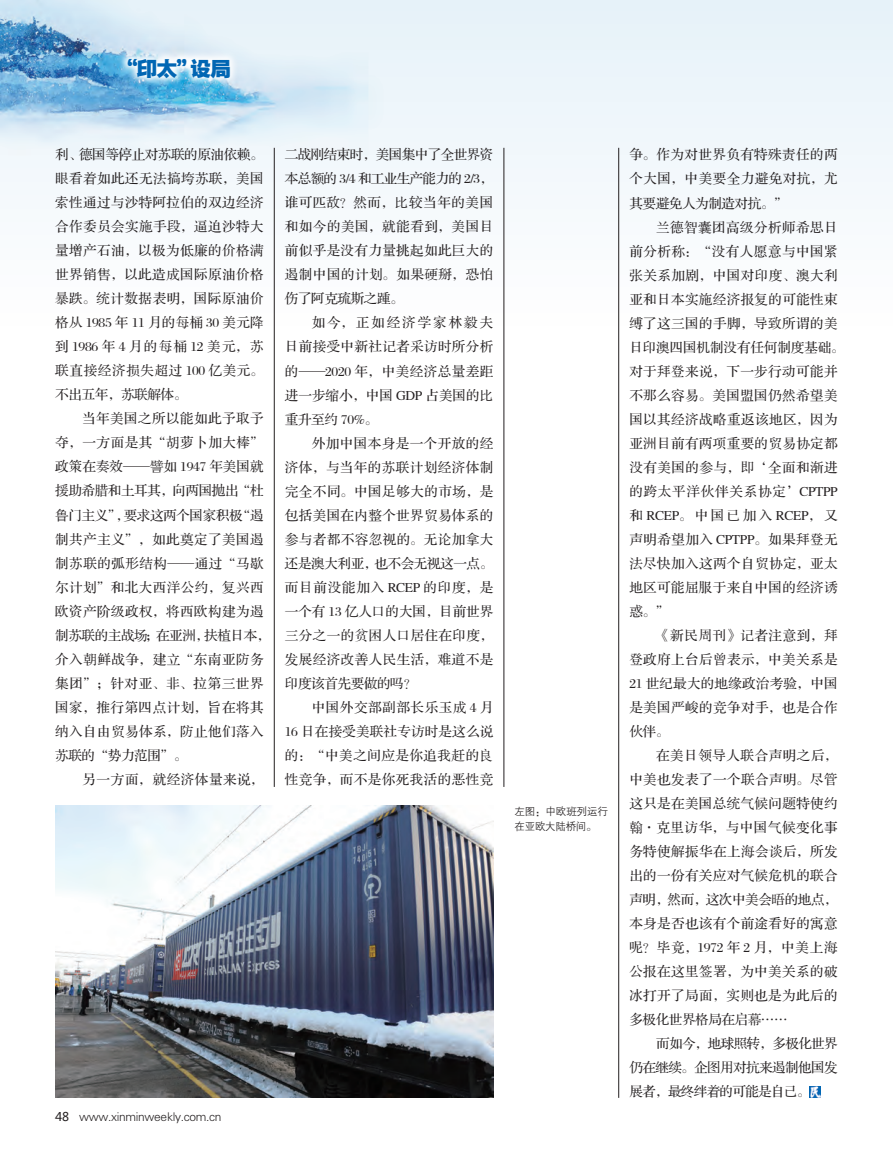
<style>
.page{position:relative;width:893px;height:1157px;background:#fff}
.page>*{position:absolute;margin:0;border:0;box-sizing:border-box;transform-origin:0 0}
.t1{font:21px "FZYDTHJW GB1 0";color:#0166b3}
.t2{font:13.5px "FZS3 JW GB1 0";letter-spacing:.035em;color:#231f20}
.t3{font:13.5px "FZS3 JW GB1 0";letter-spacing:-.025em;color:#231f20}
.t4{font:13.5px "FZS3 JW GB1 0";letter-spacing:.06em;color:#231f20}
.t5{font:13.5px "FZS3 JW GB1 0";letter-spacing:.005em;color:#231f20}
.t6{font:13.5px "FZS3 JW GB1 0";letter-spacing:-.045em;color:#231f20}
.t7{font:13.5px "FZS3 JW GB1 0";letter-spacing:-.035em;color:#231f20}
.t8{font:13.5px "FZS3 JW GB1 0";color:#231f20}
.t9{font:13.5px "FZS3 JW GB1 0";letter-spacing:.015em;color:#231f20}
.t10{font:13.5px "FZS3 JW GB1 0";letter-spacing:-.005em;color:#231f20}
.t11{font:13.5px "FZS3 JW GB1 0";letter-spacing:-.04em;color:#231f20}
.t12{font:13.5px "FZS3 JW GB1 0";letter-spacing:.145em;color:#231f20}
.t13{font:12px "FZXH1 JW GB1 0";letter-spacing:-.025em;color:#231f20}
.t14{font:10.5px/15px "FZZDXJW GB1 0";letter-spacing:-.015em;color:#231f20}
.s1{font-family:"Microsoft Ya Hei"}
</style>
<div class="page">
<div style="left:0;top:0;width:893px;height:427px;background:linear-gradient(to bottom,#e7f2f9,#fff)"></div>
<img style="left:0;top:0;width:400px;height:156px">
<svg style="left:118px;top:49px;width:122px;height:39px"></svg>
<hr style="left:618px;top:148px;width:1px;height:949px;background:#231f20">
<hr style="left:504px;top:148px;width:1px;height:639px;background:#231f20">
<hr style="left:274px;top:148px;width:1px;height:639px;background:#231f20">
<svg style="left:810px;top:1086px;width:11px;height:11px"></svg>
<img style="left:55px;top:806px;width:438px;height:291px">
<h1 class="t1" style="left:117px;top:57px;width:116px">“印太”设局</h1>
<p class="t3" style="left:55px;top:148px;width:210px">利、德国等停止对苏联的原油依赖。</p>
<p class="t2" style="left:55px;top:172px;width:210px">眼看着如此还无法搞垮苏联，美国</p>
<p class="t2" style="left:55px;top:196px;width:210px">索性通过与沙特阿拉伯的双边经济</p>
<p class="t2" style="left:55px;top:220px;width:210px">合作委员会实施手段，逼迫沙特大</p>
<p class="t2" style="left:55px;top:244px;width:210px">量增产石油，以极为低廉的价格满</p>
<p class="t2" style="left:55px;top:268px;width:210px">世界销售，以此造成国际原油价格</p>
<p class="t2" style="left:55px;top:292px;width:210px">暴跌。统计数据表明，国际原油价</p>
<p class="t2" style="left:55px;top:316px;width:210px">格从 1985 年 11 月的每桶 30 美元降</p>
<p class="t2" style="left:55px;top:340px;width:210px">到 1986 年 4 月的每桶 12 美元，苏</p>
<p class="t2" style="left:55px;top:364px;width:210px">联直接经济损失超过 100 亿美元。</p>
<p class="t3" style="left:55px;top:388px;width:133px">不出五年，苏联解体。</p>
<p class="t2" style="left:82px;top:412px;width:183px">当年美国之所以能如此予取予</p>
<p class="t2" style="left:55px;top:436px;width:210px">夺，一方面是其“胡萝卜加大棒”</p>
<p class="t5" style="left:55px;top:460px;width:210px">政策在奏效——譬如 1947 年美国就</p>
<p class="t3" style="left:55px;top:484px;width:210px">援助希腊和土耳其，向两国抛出“杜</p>
<p class="t3" style="left:55px;top:508px;width:210px">鲁门主义”，要求这两个国家积极“遏</p>
<p class="t2" style="left:55px;top:532px;width:210px">制共产主义”，如此奠定了美国遏</p>
<p class="t2" style="left:55px;top:556px;width:210px">制苏联的弧形结构——通过“马歇</p>
<p class="t2" style="left:55px;top:580px;width:210px">尔计划”和北大西洋公约，复兴西</p>
<p class="t2" style="left:55px;top:604px;width:210px">欧资产阶级政权，将西欧构建为遏</p>
<p class="t3" style="left:55px;top:628px;width:217px">制苏联的主战场；在亚洲，扶植日本，</p>
<p class="t2" style="left:55px;top:652px;width:210px">介入朝鲜战争，建立“东南亚防务</p>
<p class="t2" style="left:55px;top:676px;width:210px">集团”；针对亚、非、拉第三世界</p>
<p class="t2" style="left:55px;top:700px;width:210px">国家，推行第四点计划，旨在将其</p>
<p class="t2" style="left:55px;top:724px;width:210px">纳入自由贸易体系，防止他们落入</p>
<p class="t2" style="left:55px;top:748px;width:133px">苏联的“势力范围”。</p>
<p class="t2" style="left:82px;top:772px;width:183px">另一方面，就经济体量来说，</p>
<p class="t7" style="left:285px;top:148px;width:210px">二战刚结束时，美国集中了全世界资</p>
<p class="t6" style="left:285px;top:172px;width:210px">本总额的 3/4 和工业生产能力的 2/3，</p>
<p class="t2" style="left:285px;top:196px;width:210px">谁可匹敌？然而，比较当年的美国</p>
<p class="t2" style="left:285px;top:220px;width:210px">和如今的美国，就能看到，美国目</p>
<p class="t2" style="left:285px;top:244px;width:210px">前似乎是没有力量挑起如此巨大的</p>
<p class="t2" style="left:285px;top:268px;width:210px">遏制中国的计划。如果硬掰，恐怕</p>
<p class="t3" style="left:285px;top:292px;width:120px">伤了阿克琉斯之踵。</p>
<p class="t12" style="left:312px;top:316px;width:183px">如今，正如经济学家林毅夫</p>
<p class="t2" style="left:285px;top:340px;width:210px">日前接受中新社记者采访时所分析</p>
<p class="t2" style="left:285px;top:364px;width:210px">的——2020 年，中美经济总量差距</p>
<p class="t5" style="left:285px;top:388px;width:210px">进一步缩小，中国 GDP 占美国的比</p>
<p class="t2" style="left:285px;top:412px;width:95px">重升至约 70%。</p>
<p class="t2" style="left:312px;top:436px;width:183px">外加中国本身是一个开放的经</p>
<p class="t2" style="left:285px;top:460px;width:210px">济体，与当年的苏联计划经济体制</p>
<p class="t2" style="left:285px;top:484px;width:210px">完全不同。中国足够大的市场，是</p>
<p class="t2" style="left:285px;top:508px;width:210px">包括美国在内整个世界贸易体系的</p>
<p class="t2" style="left:285px;top:532px;width:210px">参与者都不容忽视的。无论加拿大</p>
<p class="t3" style="left:285px;top:556px;width:210px">还是澳大利亚，也不会无视这一点。</p>
<p class="t4" style="left:285px;top:580px;width:210px">而目前没能加入 RCEP 的印度，是</p>
<p class="t8" style="left:285px;top:604px;width:210px">一个有 13 亿人口的大国，目前世界</p>
<p class="t2" style="left:285px;top:628px;width:210px">三分之一的贫困人口居住在印度，</p>
<p class="t2" style="left:285px;top:652px;width:210px">发展经济改善人民生活，难道不是</p>
<p class="t3" style="left:285px;top:676px;width:133px">印度该首先要做的吗？</p>
<p class="t2" style="left:312px;top:700px;width:183px">中国外交部副部长乐玉成 4 月</p>
<p class="t9" style="left:285px;top:724px;width:210px">16 日在接受美联社专访时是这么说</p>
<p class="t2" style="left:285px;top:748px;width:210px">的：“中美之间应是你追我赶的良</p>
<p class="t2" style="left:285px;top:772px;width:210px">性竞争，而不是你死我活的恶性竞</p>
<p class="t13" style="left:55px;top:1109px;width:168px"><span class="s1">48</span> www.xinminweekly.com.cn</p>
<p class="t14" style="left:514px;top:804px;width:95px">左图：中欧班列运行在亚欧大陆桥间。</p>
<p class="t2" style="left:629px;top:148px;width:210px">争。作为对世界负有特殊责任的两</p>
<p class="t2" style="left:629px;top:172px;width:210px">个大国，中美要全力避免对抗，尤</p>
<p class="t3" style="left:629px;top:196px;width:160px">其要避免人为制造对抗。”</p>
<p class="t2" style="left:656px;top:220px;width:183px">兰德智囊团高级分析师希思日</p>
<p class="t2" style="left:629px;top:244px;width:210px">前分析称：“没有人愿意与中国紧</p>
<p class="t2" style="left:629px;top:268px;width:210px">张关系加剧，中国对印度、澳大利</p>
<p class="t2" style="left:629px;top:292px;width:210px">亚和日本实施经济报复的可能性束</p>
<p class="t2" style="left:629px;top:316px;width:210px">缚了这三国的手脚，导致所谓的美</p>
<p class="t10" style="left:629px;top:340px;width:217px">日印澳四国机制没有任何制度基础。</p>
<p class="t2" style="left:629px;top:364px;width:210px">对于拜登来说，下一步行动可能并</p>
<p class="t2" style="left:629px;top:388px;width:210px">不那么容易。美国盟国仍然希望美</p>
<p class="t2" style="left:629px;top:412px;width:210px">国以其经济战略重返该地区，因为</p>
<p class="t2" style="left:629px;top:436px;width:210px">亚洲目前有两项重要的贸易协定都</p>
<p class="t2" style="left:629px;top:460px;width:210px">没有美国的参与，即‘全面和渐进</p>
<p class="t4" style="left:629px;top:484px;width:210px">的跨太平洋伙伴关系协定’CPTPP</p>
<p class="t3" style="left:629px;top:508px;width:210px">和 RCEP。中国已加入 RCEP，又</p>
<p class="t2" style="left:629px;top:532px;width:210px">声明希望加入 CPTPP。如果拜登无</p>
<p class="t2" style="left:629px;top:556px;width:210px">法尽快加入这两个自贸协定，亚太</p>
<p class="t2" style="left:629px;top:580px;width:210px">地区可能屈服于来自中国的经济诱</p>
<p class="t2" style="left:629px;top:604px;width:41px">惑。”</p>
<p class="t2" style="left:656px;top:628px;width:183px">《新民周刊》记者注意到，拜</p>
<p class="t2" style="left:629px;top:652px;width:210px">登政府上台后曾表示，中美关系是</p>
<p class="t2" style="left:629px;top:676px;width:210px">21 世纪最大的地缘政治考验，中国</p>
<p class="t2" style="left:629px;top:700px;width:210px">是美国严峻的竞争对手，也是合作</p>
<p class="t2" style="left:629px;top:724px;width:41px">伙伴。</p>
<p class="t2" style="left:656px;top:748px;width:183px">在美日领导人联合声明之后，</p>
<p class="t2" style="left:629px;top:772px;width:210px">中美也发表了一个联合声明。尽管</p>
<p class="t2" style="left:629px;top:796px;width:210px">这只是在美国总统气候问题特使约</p>
<p class="t2" style="left:629px;top:820px;width:210px">翰·克里访华，与中国气候变化事</p>
<p class="t2" style="left:629px;top:844px;width:210px">务特使解振华在上海会谈后，所发</p>
<p class="t2" style="left:629px;top:868px;width:210px">出的一份有关应对气候危机的联合</p>
<p class="t3" style="left:629px;top:892px;width:210px">声明，然而，这次中美会晤的地点，</p>
<p class="t2" style="left:629px;top:916px;width:210px">本身是否也该有个前途看好的寓意</p>
<p class="t4" style="left:629px;top:940px;width:210px">呢？毕竟，1972 年 2 月，中美上海</p>
<p class="t2" style="left:629px;top:964px;width:210px">公报在这里签署，为中美关系的破</p>
<p class="t2" style="left:629px;top:988px;width:210px">冰打开了局面，实则也是为此后的</p>
<p class="t3" style="left:629px;top:1012px;width:160px">多极化世界格局在启幕……</p>
<p class="t11" style="left:656px;top:1036px;width:183px">而如今，地球照转，多极化世界</p>
<p class="t7" style="left:629px;top:1060px;width:210px">仍在继续。企图用对抗来遏制他国发</p>
<p class="t6" style="left:629px;top:1084px;width:183px">展者，最终绊着的可能是自己。</p>
</div>
